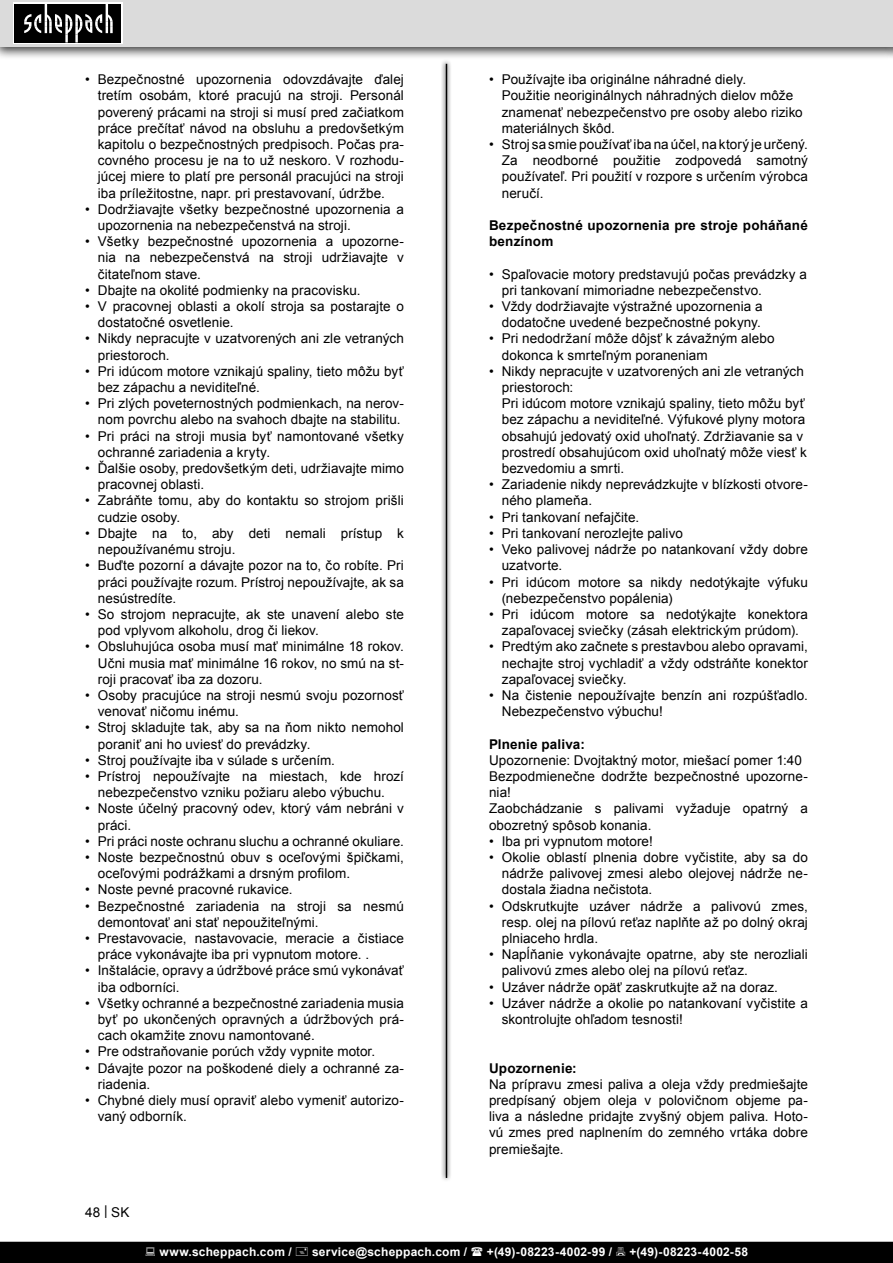
<style>
.page{position:relative;width:893px;height:1263px;background:#fff}
.page>*{position:absolute;margin:0;border:0;box-sizing:border-box;transform-origin:0 0}
.t1{font:13.5px/16.2px "Arial";letter-spacing:.005em;color:#000}
.t2{font:700 13.5px/16.2px "Arial";letter-spacing:.015em;color:#000}
.t3{font:700 12px "Arial";letter-spacing:.02em;color:#fff}
</style>
<div class="page">
<div style="left:0;top:0;width:893px;height:60px;background:#000;opacity:.75"></div>
<div style="left:0;top:0;width:893px;height:46px;background:#dbdbdb"></div>
<svg style="left:441px;top:59px;width:11px;height:1121px"></svg>
<hr style="left:446px;top:64px;width:1px;height:1114px;background:#000">
<svg style="left:13px;top:2px;width:109px;height:42px"></svg>
<div style="left:14px;top:4px;width:107px;height:38px;background:#000"></div>
<svg style="left:24px;top:4px;width:89px;height:38px"></svg>
<div style="left:0;top:1242px;width:893px;height:21px;background:#000"></div>
<p class="t1" style="left:98px;top:72px;width:308px;text-align:justify;text-indent:-13px">• Bezpečnostné upozornenia odovzdávajte ďalej tretím osobám, ktoré pracujú na stroji. Personál poverený prácami na stroji si musí pred začiatkom práce prečítať návod na obsluhu a predovšetkým kapitolu o bezpečnostných predpisoch. Počas pra&shy;covného procesu je na to už neskoro. V rozhodu&shy;júcej miere to platí pre personál pracujúci na stroji iba príležitostne, napr. pri prestavovaní, údržbe.</p>
<p class="t1" style="left:98px;top:201px;width:308px;text-indent:-13px">• Dodržiavajte všetky bezpečnostné upozornenia a upozornenia na nebezpečenstvá na stroji.</p>
<p class="t1" style="left:98px;top:234px;width:308px;text-align:justify;text-indent:-13px">• Všetky bezpečnostné upozornenia a upozorne&shy;nia na nebezpečenstvá na stroji udržiavajte v čitateľnom stave.</p>
<p class="t1" style="left:85px;top:282px;width:277px">• Dbajte na okolité podmienky na pracovisku.</p>
<p class="t1" style="left:98px;top:298px;width:308px;text-indent:-13px">• V pracovnej oblasti a okolí stroja sa postarajte o dostatočné osvetlenie.</p>
<p class="t1" style="left:98px;top:331px;width:308px;text-indent:-13px">• Nikdy nepracujte v uzatvorených ani zle vetraných priestoroch.</p>
<p class="t1" style="left:98px;top:363px;width:308px;text-indent:-13px">• Pri idúcom motore vznikajú spaliny, tieto môžu byť bez zápachu a neviditeľné.</p>
<p class="t1" style="left:85px;top:396px;width:320px;text-align:right">• Pri zlých poveternostných podmienkach, na nerov&shy;nom povrchu alebo na svahoch dbajte na stabilitu.</p>
<p class="t1" style="left:98px;top:428px;width:308px;text-indent:-13px">• Pri práci na stroji musia byť namontované všetky ochranné zariadenia a kryty.</p>
<p class="t1" style="left:98px;top:460px;width:308px;text-indent:-13px">• Ďalšie osoby, predovšetkým deti, udržiavajte mimo pracovnej oblasti.</p>
<p class="t1" style="left:98px;top:493px;width:308px;text-indent:-13px">• Zabráňte tomu, aby do kontaktu so strojom prišli cudzie osoby.</p>
<p class="t1" style="left:98px;top:525px;width:308px;text-indent:-13px">• Dbajte na to, aby deti nemali prístup k nepoužívanému stroju.</p>
<p class="t1" style="left:98px;top:558px;width:308px;text-align:justify;text-indent:-13px">• Buďte pozorní a dávajte pozor na to, čo robíte. Pri práci používajte rozum. Prístroj nepoužívajte, ak sa nesústredíte.</p>
<p class="t1" style="left:98px;top:606px;width:308px;text-indent:-13px">• So strojom nepracujte, ak ste unavení alebo ste pod vplyvom alkoholu, drog či liekov.</p>
<p class="t1" style="left:98px;top:639px;width:308px;text-align:justify;text-indent:-13px">• Obsluhujúca osoba musí mať minimálne 18 rokov.<br>Učni musia mať minimálne 16 rokov, no smú na st&shy;roji pracovať iba za dozoru.</p>
<p class="t1" style="left:98px;top:687px;width:308px;text-indent:-13px">• Osoby pracujúce na stroji nesmú svoju pozornosť venovať ničomu inému.</p>
<p class="t1" style="left:98px;top:720px;width:308px;text-indent:-13px">• Stroj skladujte tak, aby sa na ňom nikto nemohol poraniť ani ho uviesť do prevádzky.</p>
<p class="t1" style="left:85px;top:752px;width:251px">• Stroj používajte iba v súlade s určením.</p>
<p class="t1" style="left:85px;top:768px;width:320px;text-align:center">• Prístroj nepoužívajte na miestach, kde hrozí nebezpečenstvo vzniku požiaru alebo výbuchu.</p>
<p class="t1" style="left:98px;top:801px;width:308px;text-indent:-13px">• Noste účelný pracovný odev, ktorý vám nebráni v práci.</p>
<p class="t1" style="left:85px;top:833px;width:320px">• Pri práci noste ochranu sluchu a ochranné okuliare.</p>
<p class="t1" style="left:98px;top:849px;width:308px;text-indent:-13px">• Noste bezpečnostnú obuv s oceľovými špičkami, oceľovými podrážkami a drsným profilom.</p>
<p class="t1" style="left:85px;top:882px;width:209px">• Noste pevné pracovné rukavice.</p>
<p class="t1" style="left:98px;top:898px;width:308px;text-indent:-13px">• Bezpečnostné zariadenia na stroji sa nesmú demontovať ani stať nepoužiteľnými.</p>
<p class="t1" style="left:98px;top:930px;width:308px;text-indent:-13px">• Prestavovacie, nastavovacie, meracie a čistiace práce vykonávajte iba pri vypnutom motore. .</p>
<p class="t1" style="left:98px;top:963px;width:308px;text-indent:-13px">• Inštalácie, opravy a údržbové práce smú vykonávať iba odborníci.</p>
<p class="t1" style="left:98px;top:995px;width:308px;text-align:justify;text-indent:-13px">• Všetky ochranné a bezpečnostné zariadenia musia byť po ukončených opravných a údržbových prá&shy;cach okamžite znovu namontované.</p>
<p class="t1" style="left:85px;top:1044px;width:292px">• Pre odstraňovanie porúch vždy vypnite motor.</p>
<p class="t1" style="left:98px;top:1060px;width:308px;text-indent:-13px">• Dávajte pozor na poškodené diely a ochranné za&shy;riadenia.</p>
<p class="t1" style="left:98px;top:1092px;width:308px;text-indent:-13px">• Chybné diely musí opraviť alebo vymeniť autorizo&shy;vaný odborník.</p>
<p class="t1" style="left:85px;top:1204px;width:46px">48 | SK</p>
<p class="t1" style="left:502px;top:72px;width:302px;text-indent:-13px">• Používajte iba originálne náhradné diely.<br>Použitie neoriginálnych náhradných dielov môže znamenať nebezpečenstvo pre osoby alebo riziko materiálnych škôd.</p>
<p class="t1" style="left:502px;top:136px;width:308px;text-align:justify;text-indent:-13px">• Stroj sa smie používať iba na účel, na ktorý je určený.<br>Za neodborné použitie zodpovedá samotný používateľ. Pri použití v rozpore s určením výrobca neručí.</p>
<p class="t2" style="left:489px;top:218px;width:320px">Bezpečnostné upozornenia pre stroje poháňané benzínom</p>
<p class="t1" style="left:502px;top:266px;width:307px;text-indent:-13px">• Spaľovacie motory predstavujú počas prevádzky a pri tankovaní mimoriadne nebezpečenstvo.</p>
<p class="t1" style="left:489px;top:298px;width:275px;text-align:right">• Vždy dodržiavajte výstražné upozornenia a dodatočne uvedené bezpečnostné pokyny.</p>
<p class="t1" style="left:502px;top:331px;width:274px;text-indent:-13px">• Pri nedodržaní môže dôjsť k závažným alebo dokonca k smrteľným poraneniam</p>
<p class="t1" style="left:502px;top:363px;width:307px;text-indent:-13px">• Nikdy nepracujte v uzatvorených ani zle vetraných priestoroch:<br>Pri idúcom motore vznikajú spaliny, tieto môžu byť bez zápachu a neviditeľné. Výfukové plyny motora obsahujú jedovatý oxid uhoľnatý. Zdržiavanie sa v prostredí obsahujúcom oxid uhoľnatý môže viesť k bezvedomiu a smrti.</p>
<p class="t1" style="left:502px;top:477px;width:308px;text-indent:-13px">• Zariadenie nikdy neprevádzkujte v blízkosti otvore&shy;ného plameňa.</p>
<p class="t1" style="left:489px;top:509px;width:152px">• Pri tankovaní nefajčite.</p>
<p class="t1" style="left:489px;top:525px;width:195px">• Pri tankovaní nerozlejte palivo</p>
<p class="t1" style="left:502px;top:541px;width:308px;text-indent:-13px">• Veko palivovej nádrže po natankovaní vždy dobre uzatvorte.</p>
<p class="t1" style="left:502px;top:574px;width:308px;text-indent:-13px">• Pri idúcom motore sa nikdy nedotýkajte výfuku (nebezpečenstvo popálenia)</p>
<p class="t1" style="left:489px;top:606px;width:320px;text-align:center">• Pri idúcom motore sa nedotýkajte konektora zapaľovacej sviečky (zásah elektrickým prúdom).</p>
<p class="t1" style="left:502px;top:639px;width:308px;text-align:justify;text-indent:-13px">• Predtým ako začnete s prestavbou alebo opravami, nechajte stroj vychladiť a vždy odstráňte konektor zapaľovacej sviečky.</p>
<p class="t1" style="left:502px;top:687px;width:308px;text-indent:-13px">• Na čistenie nepoužívajte benzín ani rozpúšťadlo.<br>Nebezpečenstvo výbuchu!</p>
<p class="t2" style="left:489px;top:736px;width:97px">Plnenie paliva:</p>
<p class="t1" style="left:489px;top:752px;width:315px">Upozornenie: Dvojtaktný motor, miešací pomer 1:40</p>
<p class="t1" style="left:489px;top:768px;width:320px">Bezpodmienečne dodržte bezpečnostné upozorne&shy;nia!</p>
<p class="t1" style="left:489px;top:801px;width:320px">Zaobchádzanie s palivami vyžaduje opatrný a obozretný spôsob konania.</p>
<p class="t1" style="left:489px;top:833px;width:165px">• Iba pri vypnutom motore!</p>
<p class="t1" style="left:502px;top:849px;width:308px;text-align:justify;text-indent:-13px">• Okolie oblastí plnenia dobre vyčistite, aby sa do nádrže palivovej zmesi alebo olejovej nádrže ne&shy;dostala žiadna nečistota.</p>
<p class="t1" style="left:502px;top:898px;width:308px;text-align:justify;text-indent:-13px">• Odskrutkujte uzáver nádrže a palivovú zmes, resp. olej na pílovú reťaz naplňte až po dolný okraj plniaceho hrdla.</p>
<p class="t1" style="left:502px;top:946px;width:308px;text-indent:-13px">• Napĺňanie vykonávajte opatrne, aby ste nerozliali palivovú zmes alebo olej na pílovú reťaz.</p>
<p class="t1" style="left:489px;top:979px;width:290px">• Uzáver nádrže opäť zaskrutkujte až na doraz.</p>
<p class="t1" style="left:502px;top:995px;width:308px;text-indent:-13px">• Uzáver nádrže a okolie po natankovaní vyčistite a skontrolujte ohľadom tesnosti!</p>
<p class="t2" style="left:489px;top:1060px;width:89px">Upozornenie:</p>
<p class="t1" style="left:489px;top:1076px;width:320px;text-align:justify">Na prípravu zmesi paliva a oleja vždy predmiešajte predpísaný objem oleja v polovičnom objeme pa&shy;liva a následne pridajte zvyšný objem paliva. Hoto&shy;vú zmes pred naplnením do zemného vrtáka dobre premiešajte.</p>
<p class="t3" style="left:159px;top:1244px;width:134px">www.scheppach.com /</p>
<p class="t3" style="left:312px;top:1244px;width:157px">service@scheppach.com /</p>
<p class="t3" style="left:487px;top:1244px;width:127px">+(49)-08223-4002-99 /</p>
<p class="t3" style="left:629px;top:1244px;width:120px">+(49)-08223-4002-58</p>
</div>
